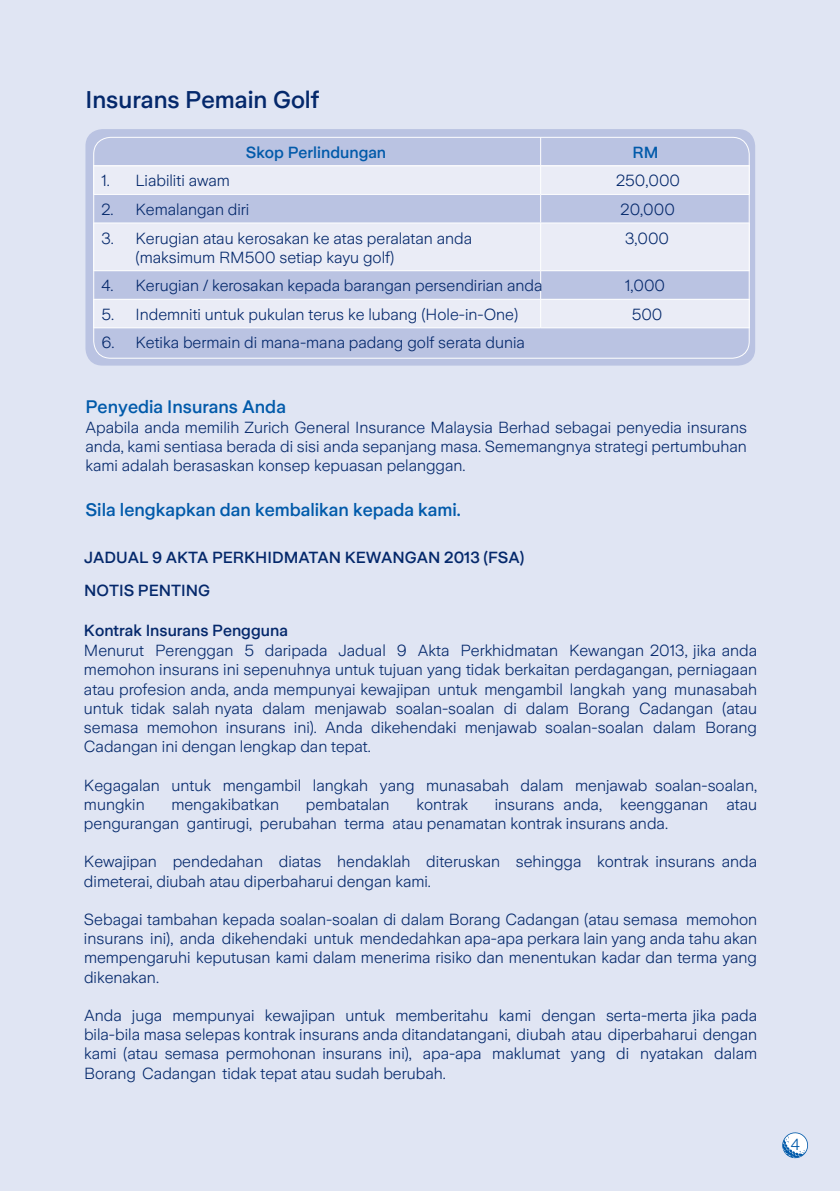
<style>
.page{position:relative;width:840px;height:1191px;background:#fff}
.page>*{position:absolute;margin:0;border:0;box-sizing:border-box;transform-origin:0 0}
.t1{font:500 24px "Zurich Sans";color:#04286b}
.t2{font:500 18px "Zurich Sans";color:#015aaa}
.t3{font:300 16px/19.2px "Zurich Sans";color:#04286b}
.t4{font:500 16px/33.4px "Zurich Sans";color:#04286b}
.t5{font:500 16px "Zurich Sans";color:#015aaa}
.t6{font:300 16px "Zurich Sans";color:#015aaa}
</style>
<div class="page">
<div style="left:0;top:0;width:839px;height:1191px;background:#e0e5f3"></div>
<div style="left:85px;top:129px;width:669px;height:236px;background:#bac3e2;border-radius:17px"></div>
<div style="left:93px;top:166px;width:656px;height:28px;background:#eaecf6"></div>
<div style="left:93px;top:300px;width:656px;height:28px;background:#eaecf6"></div>
<div style="left:93px;top:223px;width:656px;height:48px;background:#eaecf6"></div>
<hr style="left:93px;top:165px;width:447px;height:1px;background:#fff">
<hr style="left:540px;top:165px;width:209px;height:1px;background:#fff">
<hr style="left:93px;top:194px;width:447px;height:1px;background:#fff">
<hr style="left:540px;top:194px;width:209px;height:1px;background:#fff">
<svg style="left:540px;top:137px;width:1px;height:86px"></svg>
<hr style="left:93px;top:223px;width:447px;height:1px;background:#fff">
<hr style="left:540px;top:223px;width:209px;height:1px;background:#fff">
<hr style="left:540px;top:223px;width:1px;height:47px;background:#fff">
<hr style="left:93px;top:270px;width:447px;height:1px;background:#fff">
<hr style="left:540px;top:270px;width:209px;height:1px;background:#fff">
<hr style="left:93px;top:299px;width:447px;height:1px;background:#fff">
<hr style="left:540px;top:299px;width:209px;height:1px;background:#fff">
<svg style="left:540px;top:271px;width:1px;height:56px"></svg>
<hr style="left:93px;top:327px;width:447px;height:1px;background:#fff">
<hr style="left:540px;top:327px;width:209px;height:1px;background:#fff">
<svg style="left:782px;top:1132px;width:26px;height:27px"></svg>
<h1 class="t1" style="left:85px;top:86px;width:235px">Insurans Pemain Golf</h1>
<p class="t5" style="left:246px;top:144px;width:142px">Skop Perlindungan</p>
<p class="t5" style="left:632px;top:144px;width:27px">RM</p>
<p class="t3" style="left:101px;top:171px;width:130px">1. Liabiliti awam</p>
<p class="t3" style="left:615px;top:171px;width:65px">250,000</p>
<p class="t3" style="left:101px;top:200px;width:149px">2. Kemalangan diri</p>
<p class="t3" style="left:620px;top:200px;width:56px">20,000</p>
<p class="t3" style="left:135px;top:229px;width:338px;text-indent:-34px">3. Kerugian atau kerosakan ke atas peralatan anda (maksimum RM500 setiap kayu golf)</p>
<p class="t3" style="left:624px;top:229px;width:46px">3,000</p>
<p class="t3" style="left:101px;top:276px;width:442px">4. Kerugian / kerosakan kepada barangan persendirian anda</p>
<p class="t3" style="left:624px;top:276px;width:42px">1,000</p>
<p class="t3" style="left:101px;top:305px;width:418px">5. Indemniti untuk pukulan terus ke lubang (Hole-in-One)</p>
<p class="t3" style="left:631px;top:305px;width:32px">500</p>
<p class="t3" style="left:101px;top:333px;width:425px">6. Ketika bermain di mana-mana padang golf serata dunia</p>
<p class="t2" style="left:85px;top:397px;width:202px">Penyedia Insurans Anda</p>
<p class="t3" style="left:85px;top:418px;width:662px;text-align:justify">Apabila anda memilih Zurich General Insurance Malaysia Berhad sebagai penyedia insurans anda, kami sentiasa berada di sisi anda sepanjang masa. Sememangnya strategi pertumbuhan kami adalah berasaskan konsep kepuasan pelanggan.</p>
<p class="t2" style="left:85px;top:499px;width:376px">Sila lengkapkan dan kembalikan kepada kami.</p>
<p class="t4" style="left:84px;top:541px;width:441px">JADUAL 9 AKTA PERKHIDMATAN KEWANGAN 2013 (FSA)<br>NOTIS PENTING</p>
<p class="t4" style="left:84px;top:614px;width:205px">Kontrak Insurans Pengguna</p>
<p class="t3" style="left:84px;top:641px;width:674px;text-align:justify">Menurut Perenggan 5 daripada Jadual 9 Akta Perkhidmatan Kewangan 2013, jika anda memohon insurans ini sepenuhnya untuk tujuan yang tidak berkaitan perdagangan, perniagaan atau profesion anda, anda mempunyai kewajipan untuk mengambil langkah yang munasabah untuk tidak salah nyata dalam menjawab soalan-soalan di dalam Borang Cadangan (atau semasa memohon insurans ini). Anda dikehendaki menjawab soalan-soalan dalam Borang Cadangan ini dengan lengkap dan tepat.</p>
<p class="t3" style="left:84px;top:775px;width:674px">Kegagalan untuk mengambil langkah yang munasabah dalam menjawab soalan-soalan, mungkin</p>
<p class="t3" style="left:84px;top:795px;width:674px;text-indent:410px">insurans anda, keengganan atau pengurangan gantirugi, perubahan terma atau penamatan kontrak insurans anda.</p>
<p class="t3" style="left:84px;top:852px;width:674px">Kewajipan pendedahan diatas hendaklah diteruskan sehingga kontrak insurans anda dimeterai, diubah atau diperbaharui dengan kami.</p>
<p class="t3" style="left:84px;top:910px;width:674px;text-align:justify">Sebagai tambahan kepada soalan-soalan di dalam Borang Cadangan (atau semasa memohon insurans ini), anda dikehendaki untuk mendedahkan apa-apa perkara lain yang anda tahu akan mempengaruhi keputusan kami dalam menerima risiko dan menentukan kadar dan terma yang dikenakan.</p>
<p class="t3" style="left:84px;top:1006px;width:674px;text-align:justify">Anda juga mempunyai kewajipan untuk memberitahu kami dengan serta-merta jika pada bila-bila masa selepas kontrak insurans anda ditandatangani, diubah atau diperbaharui dengan kami (atau semasa permohonan insurans ini), apa-apa maklumat yang di nyatakan dalam Borang Cadangan tidak tepat atau sudah berubah.</p>
<p class="t3" style="left:171px;top:795px;width:109px">mengakibatkan</p>
<p class="t3" style="left:306px;top:795px;width:85px">pembatalan</p>
<p class="t3" style="left:416px;top:795px;width:53px">kontrak</p>
<p class="t6" style="left:790px;top:1135px;width:11px">4</p>
</div>
